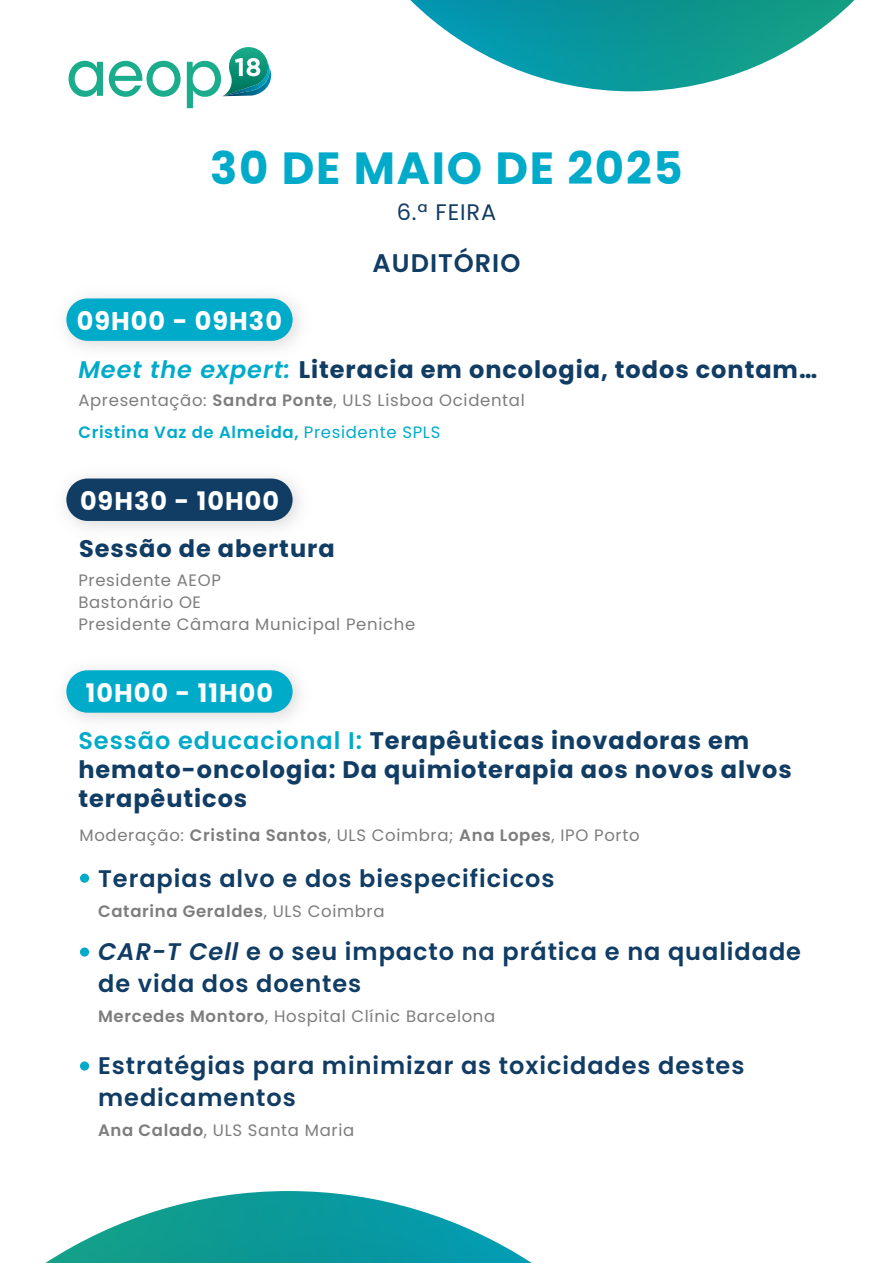
<style>
.page{position:relative;width:893px;height:1263px;background:#fff}
.page>*{position:absolute;margin:0;border:0;box-sizing:border-box;transform-origin:0 0}
.t1{font:500 62.55px "ITC Avant Garde Std";color:#1bad8b;scale:.94 1}
.t2{font:700 45px "Poppins";letter-spacing:.04em;color:#00abc9}
.t3{font:700 25.5px "Poppins";letter-spacing:.04em;color:#fff}
.t4{font:600 25.5px "Poppins";letter-spacing:.04em;color:#113c64}
.t5{font:700 24px/28.8px "Poppins";letter-spacing:.04em;color:#113c64}
.t6{font:600 24px/31.5px "Poppins";letter-spacing:.04em;color:#113c64}
.t7{font:22.5px "Poppins";letter-spacing:.04em;color:#113c64}
.t8{font:16.5px/21.8px "Poppins";letter-spacing:.04em;color:#7d7d7d}
.t9{font:600 16.5px "Poppins";letter-spacing:.04em;color:#00abc9}
.t10{font:600 16.5px "Poppins";letter-spacing:.04em;color:#7d7d7d}
.s1{font-weight:600;font-style:italic;color:#00abc9}
.s2{font-weight:600}
.s3{font-weight:400}
.s4{font-weight:600;color:#00abc9}
.s5{font-style:italic}
</style>
<div class="page">
<svg style="left:45px;top:1191px;width:487px;height:72px"></svg>
<svg style="left:410px;top:0;width:444px;height:91px"></svg>
<svg style="left:223px;top:47px;width:48px;height:49px"></svg>
<div style="left:66px;top:298px;width:227px;height:43px;background:#00abc9;border-radius:21px"></div>
<div style="left:66px;top:478px;width:227px;height:43px;background:#113c64;border-radius:21px"></div>
<div style="left:66px;top:670px;width:227px;height:43px;background:#00abc9;border-radius:21px"></div>
<div style="left:80px;top:874px;width:9px;height:9px;background:#00abc9;border-radius:50%"></div>
<div style="left:80px;top:947px;width:9px;height:9px;background:#00abc9;border-radius:50%"></div>
<div style="left:80px;top:1061px;width:9px;height:9px;background:#00abc9;border-radius:50%"></div>
<h1 class="t1" style="left:66px;top:34px;width:168px">aeop</h1>
<h2 class="t2" style="left:210px;top:142px;width:474px">30 DE MAIO DE 2025</h2>
<h3 class="t7" style="left:397px;top:199px;width:101px">6.ª FEIRA</h3>
<h3 class="t4" style="left:373px;top:248px;width:149px">AUDITÓRIO</h3>
<h3 class="t3" style="left:77px;top:306px;width:207px">09H00 - 09H30</h3>
<h3 class="t5" style="left:78px;top:355px;width:740px"><span class="s1">Meet the expert:</span> Literacia em oncologia, todos contam…</h3>
<p class="t8" style="left:78px;top:389px;width:448px">Apresentação: <span class="s2">Sandra Ponte</span>, ULS Lisboa Ocidental</p>
<p class="t9" style="left:78px;top:423px;width:363px">Cristina Vaz de Almeida, <span class="s3">Presidente SPLS</span></p>
<h3 class="t3" style="left:80px;top:486px;width:200px">09H30 - 10H00</h3>
<h3 class="t5" style="left:79px;top:534px;width:257px">Sessão de abertura</h3>
<p class="t8" style="left:78px;top:569px;width:338px">Presidente AEOP<br>Bastonário OE<br>Presidente Câmara Municipal Peniche</p>
<h3 class="t3" style="left:86px;top:678px;width:189px">10H00 - 11H00</h3>
<h3 class="t5" style="left:78px;top:727px;width:715px"><span class="s4">Sessão educacional I:</span> Terapêuticas inovadoras em hemato-oncologia: Da quimioterapia aos novos alvos terapêuticos</h3>
<p class="t8" style="left:80px;top:824px;width:562px">Moderação: <span class="s2">Cristina Santos</span>, ULS Coimbra; <span class="s2">Ana Lopes</span>, IPO Porto</p>
<h3 class="t6" style="left:98px;top:863px;width:458px">Terapias alvo e dos biespecificicos</h3>
<p class="t10" style="left:98px;top:901px;width:288px">Catarina Geraldes<span class="s3">, ULS Coimbra</span></p>
<h3 class="t6" style="left:98px;top:936px;width:704px"><span class="s5">CAR-T Cell</span> e o seu impacto na prática e na qualidade de vida dos doentes</h3>
<p class="t8" style="left:98px;top:1005px;width:399px"><span class="s2">Mercedes Montoro</span>, Hospital Clínic Barcelona</p>
<h3 class="t6" style="left:98px;top:1050px;width:648px">Estratégias para minimizar as toxicidades destes medicamentos</h3>
<p class="t8" style="left:98px;top:1119px;width:258px"><span class="s2">Ana Calado</span>, ULS Santa Maria</p>
</div>
